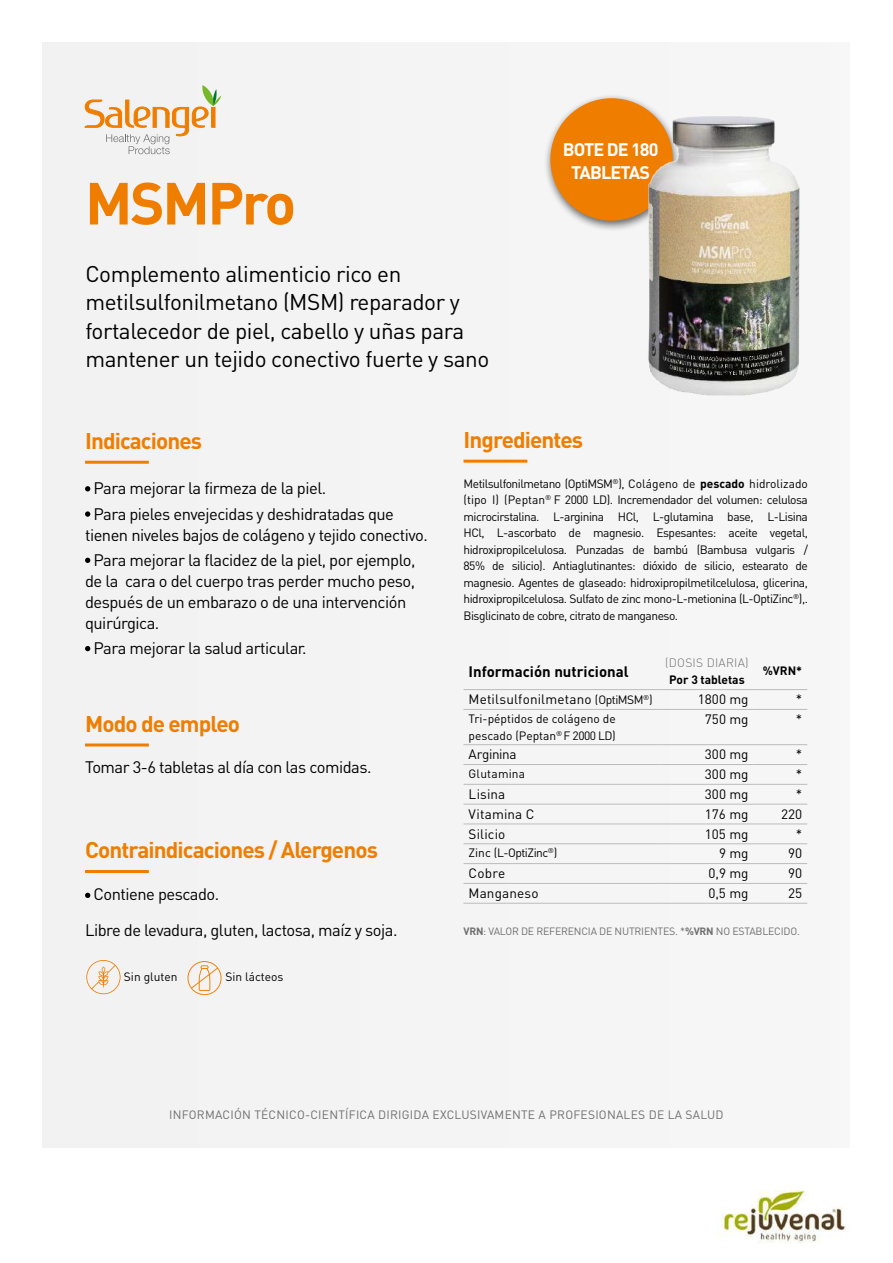
<style>
.page{position:relative;width:893px;height:1263px;background:#fff}
.page>*{position:absolute;margin:0;border:0;box-sizing:border-box;transform-origin:0 0}
.t1{font:700 58.5px "DIN";letter-spacing:-.04em;color:#ef7d00}
.t2{font:22.5px/28.5px "DIN";letter-spacing:-.02em;color:#000}
.t3{font:700 22.5px "DIN";letter-spacing:-.04em;color:#ef7d00}
.t4{font:700 18px/22.5px "DIN";letter-spacing:-.05em;color:#fff;text-align:center}
.t5{font:16.5px/25.2px "DIN";letter-spacing:-.03em;color:#000}
.t6{font:700 15px "DIN";color:#000}
.t7{font:13.5px "DIN";letter-spacing:.01em;color:#000}
.t8{font:13.5px "DIN";letter-spacing:-.03em;color:#020203}
.t9{font:12px/16.5px "DIN";letter-spacing:-.04em;color:#020203;text-align:justify}
.t10{font:12px/16.5px "DIN";color:#000}
.t11{font:12px "DIN";letter-spacing:.02em;color:#706f6f}
.t12{font:700 12px "DIN";color:#000}
.t13{font:300 12px "DIN";letter-spacing:.02em;color:#706f6f}
.t14{font:10.5px "DIN";letter-spacing:-.02em;color:#706f6f}
.s1{color:#000}
.s2{font-weight:700;color:#000}
.s3{font-size:12px}
.s4{font-size:12px;color:#020203}
.s5{color:#020203}
.s6{font-weight:700}
</style>
<div class="page">
<div style="left:43px;top:43px;width:807px;height:1105px;background:#f2f2f2"></div>
<img style="left:719px;top:1191px;width:127px;height:52px">
<div style="left:543px;top:93px;width:139px;height:139px;background:#000;opacity:.6"></div>
<div style="left:550px;top:98px;width:123px;height:123px;background:#ef7d00;border-radius:50%"></div>
<hr style="left:85px;top:461px;width:64px;height:3px;background:#ef7d00">
<svg style="left:85px;top:486px;width:5px;height:5px"></svg>
<svg style="left:85px;top:511px;width:5px;height:6px"></svg>
<svg style="left:85px;top:558px;width:5px;height:5px"></svg>
<svg style="left:85px;top:646px;width:5px;height:5px"></svg>
<hr style="left:85px;top:870px;width:64px;height:3px;background:#ef7d00">
<svg style="left:85px;top:893px;width:5px;height:5px"></svg>
<hr style="left:85px;top:743px;width:64px;height:3px;background:#ef7d00">
<hr style="left:463px;top:460px;width:64px;height:3px;background:#ef7d00">
<svg style="left:85px;top:85px;width:136px;height:69px"></svg>
<hr style="left:463px;top:689px;width:197px;height:1px;background:#bcbcbc">
<hr style="left:660px;top:689px;width:94px;height:1px;background:#bcbcbc">
<hr style="left:754px;top:689px;width:53px;height:1px;background:#bcbcbc">
<hr style="left:463px;top:709px;width:197px;height:1px;background:#bcbcbc">
<hr style="left:660px;top:709px;width:94px;height:1px;background:#bcbcbc">
<hr style="left:754px;top:709px;width:53px;height:1px;background:#bcbcbc">
<hr style="left:463px;top:744px;width:197px;height:1px;background:#bcbcbc">
<hr style="left:660px;top:744px;width:94px;height:1px;background:#bcbcbc">
<hr style="left:754px;top:744px;width:53px;height:1px;background:#bcbcbc">
<hr style="left:463px;top:764px;width:197px;height:1px;background:#bcbcbc">
<hr style="left:660px;top:764px;width:94px;height:1px;background:#bcbcbc">
<hr style="left:754px;top:764px;width:53px;height:1px;background:#bcbcbc">
<hr style="left:463px;top:784px;width:197px;height:1px;background:#bcbcbc">
<hr style="left:660px;top:784px;width:94px;height:1px;background:#bcbcbc">
<hr style="left:754px;top:784px;width:53px;height:1px;background:#bcbcbc">
<hr style="left:463px;top:804px;width:197px;height:1px;background:#bcbcbc">
<hr style="left:660px;top:804px;width:94px;height:1px;background:#bcbcbc">
<hr style="left:754px;top:804px;width:53px;height:1px;background:#bcbcbc">
<hr style="left:463px;top:823px;width:197px;height:1px;background:#bcbcbc">
<hr style="left:660px;top:823px;width:94px;height:1px;background:#bcbcbc">
<hr style="left:754px;top:823px;width:53px;height:1px;background:#bcbcbc">
<hr style="left:463px;top:843px;width:197px;height:1px;background:#bcbcbc">
<hr style="left:660px;top:843px;width:94px;height:1px;background:#bcbcbc">
<hr style="left:754px;top:843px;width:53px;height:1px;background:#bcbcbc">
<hr style="left:463px;top:863px;width:197px;height:1px;background:#bcbcbc">
<hr style="left:660px;top:863px;width:94px;height:1px;background:#bcbcbc">
<hr style="left:754px;top:863px;width:53px;height:1px;background:#bcbcbc">
<hr style="left:463px;top:883px;width:197px;height:1px;background:#bcbcbc">
<hr style="left:660px;top:883px;width:94px;height:1px;background:#bcbcbc">
<hr style="left:754px;top:883px;width:53px;height:1px;background:#bcbcbc">
<hr style="left:463px;top:903px;width:197px;height:1px;background:#bcbcbc">
<hr style="left:660px;top:903px;width:94px;height:1px;background:#bcbcbc">
<hr style="left:754px;top:903px;width:53px;height:1px;background:#bcbcbc">
<img style="left:627px;top:95px;width:173px;height:300px">
<svg style="left:86px;top:960px;width:35px;height:34px"></svg>
<svg style="left:187px;top:961px;width:35px;height:34px"></svg>
<h1 class="t1" style="left:85px;top:165px;width:213px">MSMPro</h1>
<h2 class="t2" style="left:85px;top:259px;width:405px">Complemento alimenticio rico en metilsulfonilmetano (MSM) reparador y fortalecedor de piel, cabello y uñas para mantener un tejido conectivo fuerte y sano</h2>
<h3 class="t4" style="left:563px;top:138px;width:97px">BOTE DE 180<br>TABLETAS</h3>
<h2 class="t3" style="left:85px;top:426px;width:119px">Indicaciones</h2>
<h3 class="t5" style="left:93px;top:476px;width:302px">Para mejorar la firmeza de la piel.<br>Para pieles envejecidas y deshidratadas que</h3>
<h3 class="t5" style="left:85px;top:522px;width:344px;text-align:center">tienen niveles bajos de colágeno y tejido conectivo.<br>Para mejorar la flacidez de la piel, por ejemplo,</h3>
<h3 class="t5" style="left:85px;top:570px;width:332px;line-height:21px">de la cara o del cuerpo tras perder mucho peso, después de un embarazo o de una intervención quirúrgica.</h3>
<h3 class="t5" style="left:93px;top:635px;width:215px">Para mejorar la salud articular.</h3>
<h2 class="t3" style="left:85px;top:709px;width:156px">Modo de empleo</h2>
<h3 class="t5" style="left:85px;top:754px;width:288px">Tomar 3-6 tabletas al día con las comidas.</h3>
<h2 class="t3" style="left:85px;top:835px;width:294px">Contraindicaciones / Alergenos</h2>
<h3 class="t5" style="left:85px;top:875px;width:314px;line-height:36px;text-indent:8px">Contiene pescado.<br>Libre de levadura, gluten, lactosa, maíz y soja.</h3>
<p class="t10" style="left:124px;top:968px;width:55px">Sin gluten</p>
<p class="t10" style="left:225px;top:968px;width:60px">Sin lácteos</p>
<h2 class="t3" style="left:463px;top:425px;width:121px">Ingredientes</h2>
<p class="t9" style="left:463px;top:475px;width:346px">Metilsulfonilmetano (OptiMSM<sup>®</sup>), <span class="s1">Colágeno de</span> <span class="s2">pescado</span> <span class="s1">hidrolizado (tipo I) (Peptan</span><sup>®</sup> F 2000 LD). Incremendador del volumen: celulosa microcirstalina. L-arginina HCl, L-glutamina base, L-Lisina HCl, L-ascorbato de magnesio. Espesantes: aceite vegetal, hidroxipropilcelulosa. Punzadas de bambú (Bambusa vulgaris / 85% de silicio). Antiaglutinantes: dióxido de silicio, estearato de magnesio. Agentes de glaseado: hidroxipropilmetilcelulosa, glicerina, hidroxipropilcelulosa. Sulfato de zinc mono-L-metionina (L-OptiZinc<sup>®</sup>),.<br>Bisglicinato de cobre, citrato de manganeso.</p>
<p class="t6" style="left:469px;top:661px;width:162px">Información nutricional</p>
<p class="t13" style="left:665px;top:656px;width:85px">(DOSIS DIARIA)</p>
<p class="t12" style="left:669px;top:672px;width:77px">Por 3 tabletas</p>
<p class="t12" style="left:763px;top:663px;width:41px">%VRN*</p>
<p class="t7" style="left:469px;top:691px;width:186px">Metilsulfonilmetano <span class="s3">(</span><span class="s4">OptiMSM</span><sup>®</sup><span class="s4">)</span></p>
<p class="t7" style="left:698px;top:691px;width:52px">1800 mg</p>
<p class="t7" style="left:796px;top:691px;width:8px">*</p>
<p class="t10" style="left:469px;top:710px;width:149px">Tri-péptidos de colágeno de pescado (Peptan<sup>®</sup> <span class="s5">F 2000 LD)</span></p>
<p class="t7" style="left:705px;top:711px;width:45px">750 mg</p>
<p class="t7" style="left:796px;top:711px;width:8px">*</p>
<p class="t8" style="left:469px;top:746px;width:49px">Arginina</p>
<p class="t7" style="left:705px;top:746px;width:45px">300 mg</p>
<p class="t7" style="left:796px;top:746px;width:8px">*</p>
<p class="t10" style="left:469px;top:765px;width:58px">Glutamina</p>
<p class="t7" style="left:705px;top:766px;width:45px">300 mg</p>
<p class="t7" style="left:796px;top:766px;width:8px">*</p>
<p class="t7" style="left:469px;top:786px;width:38px">Lisina</p>
<p class="t7" style="left:705px;top:786px;width:45px">300 mg</p>
<p class="t7" style="left:796px;top:786px;width:8px">*</p>
<p class="t7" style="left:469px;top:805px;width:67px">Vitamina C</p>
<p class="t7" style="left:705px;top:805px;width:45px">176 mg</p>
<p class="t7" style="left:781px;top:805px;width:23px">220</p>
<p class="t7" style="left:469px;top:825px;width:38px">Silicio</p>
<p class="t7" style="left:705px;top:825px;width:45px">105 mg</p>
<p class="t7" style="left:796px;top:825px;width:8px">*</p>
<p class="t9" style="left:469px;top:845px;width:90px"><span class="s1">Zinc</span> (L-OptiZinc<sup>®</sup>)</p>
<p class="t7" style="left:719px;top:845px;width:31px">9 mg</p>
<p class="t7" style="left:788px;top:845px;width:16px">90</p>
<p class="t7" style="left:469px;top:865px;width:38px">Cobre</p>
<p class="t7" style="left:708px;top:865px;width:42px">0,9 mg</p>
<p class="t7" style="left:788px;top:865px;width:16px">90</p>
<p class="t7" style="left:469px;top:885px;width:72px">Manganeso</p>
<p class="t7" style="left:708px;top:885px;width:42px">0,5 mg</p>
<p class="t7" style="left:788px;top:885px;width:16px">25</p>
<p class="t14" style="left:463px;top:924px;width:338px"><span class="s6">VRN</span>: VALOR DE REFERENCIA DE NUTRIENTES. *<span class="s6">%VRN</span> NO ESTABLECIDO.</p>
<p class="t11" style="left:169px;top:1107px;width:556px">INFORMACIÓN TÉCNICO-CIENTÍFICA DIRIGIDA EXCLUSIVAMENTE A PROFESIONALES DE LA SALUD</p>
</div>
